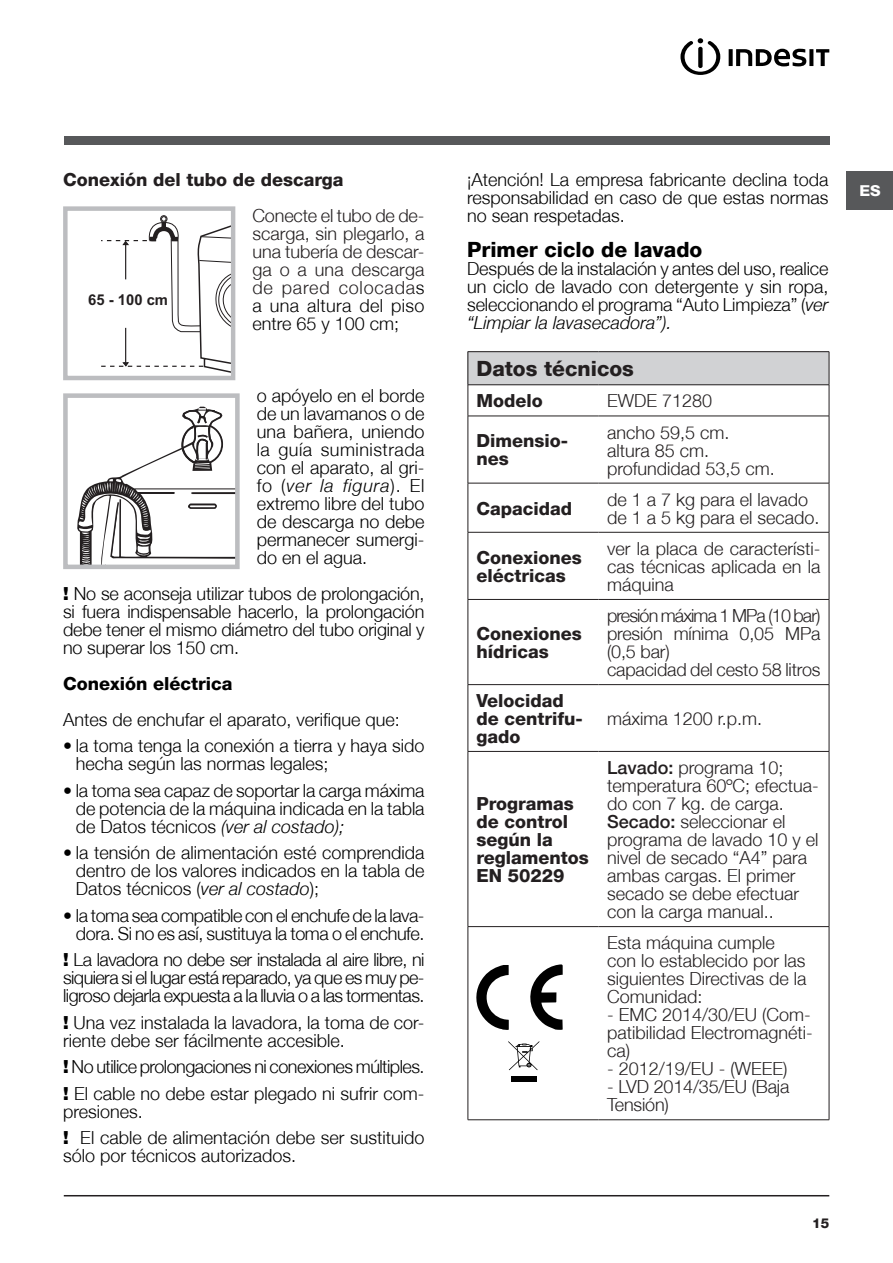
<style>
.page{position:relative;width:893px;height:1263px;background:#fff}
.page>*{position:absolute;margin:0;border:0;box-sizing:border-box;transform-origin:0 0}
.titoletto{font:800 21px "Helvetica Neue";color:#000}
.t1{font:800 21px "Helvetica Neue";color:#231f20}
.Corpo_testo{font:300 18px/18px "Helvetica Neue";color:#000;text-align:justify}
.Corpo_testo-2{font:300 18px/18px "Helvetica Neue";color:#231f20}
.Titolo_3{font:800 18px/18px "Helvetica Neue";color:#231f20}
.Corpo_testo-3{font:300 18px/18px "Helvetica Neue";letter-spacing:-.025em;color:#000;text-align:right}
.Corpo_testo-4{font:300 18px "Helvetica Neue";letter-spacing:-.03em;color:#000}
.Corpo_testo-5{font:300 18px "Helvetica Neue";letter-spacing:-.05em;color:#231f20}
.Titolo_3-2{font:800 18px "Helvetica Neue";color:#000}
.t2{font:700 15px "Arial";color:#231f20}
.t3{font:800 15px "Helvetica Neue";color:#fff;scale:1.05 1}
.t4{font:800 13.5px "Helvetica Neue";color:#231f20}
.s1{color:#000}
.s2{font-style:italic}
.s3{font-weight:900}
.s4{font-weight:500}
</style>
<div class="page">
<hr style="left:64px;top:1195px;width:765px;height:1px;background:#231f20">
<div style="left:846px;top:172px;width:47px;height:38px;background:#57585a"></div>
<div style="left:64px;top:136px;width:765px;height:9px;background:#57585a"></div>
<svg style="left:680px;top:38px;width:40px;height:37px"></svg>
<svg style="left:729px;top:49px;width:4px;height:17px"></svg>
<svg style="left:736px;top:49px;width:70px;height:17px"></svg>
<svg style="left:809px;top:49px;width:4px;height:17px"></svg>
<svg style="left:816px;top:49px;width:13px;height:17px"></svg>
<div style="left:468px;top:352px;width:361px;height:33px;background:#d1d2d4"></div>
<hr style="left:468px;top:352px;width:1px;height:33px;background:#231f20">
<hr style="left:829px;top:352px;width:1px;height:33px;background:#231f20">
<hr style="left:468px;top:385px;width:1px;height:31px;background:#231f20">
<hr style="left:829px;top:385px;width:1px;height:31px;background:#231f20">
<hr style="left:468px;top:416px;width:1px;height:67px;background:#231f20">
<hr style="left:829px;top:416px;width:1px;height:67px;background:#231f20">
<hr style="left:468px;top:483px;width:1px;height:49px;background:#231f20">
<hr style="left:829px;top:483px;width:1px;height:49px;background:#231f20">
<hr style="left:468px;top:532px;width:1px;height:67px;background:#231f20">
<hr style="left:829px;top:532px;width:1px;height:67px;background:#231f20">
<hr style="left:468px;top:600px;width:1px;height:84px;background:#231f20">
<hr style="left:829px;top:600px;width:1px;height:84px;background:#231f20">
<hr style="left:468px;top:685px;width:1px;height:66px;background:#231f20">
<hr style="left:829px;top:685px;width:1px;height:66px;background:#231f20">
<hr style="left:468px;top:751px;width:1px;height:175px;background:#231f20">
<hr style="left:829px;top:751px;width:1px;height:175px;background:#231f20">
<hr style="left:468px;top:927px;width:1px;height:192px;background:#231f20">
<hr style="left:468px;top:351px;width:131px;height:1px;background:#231f20">
<hr style="left:599px;top:351px;width:230px;height:1px;background:#231f20">
<hr style="left:468px;top:384px;width:131px;height:1px;background:#231f20">
<hr style="left:599px;top:384px;width:230px;height:1px;background:#231f20">
<hr style="left:468px;top:416px;width:131px;height:1px;background:#231f20">
<hr style="left:599px;top:416px;width:230px;height:1px;background:#231f20">
<hr style="left:468px;top:483px;width:131px;height:1px;background:#231f20">
<hr style="left:599px;top:483px;width:230px;height:1px;background:#231f20">
<hr style="left:468px;top:532px;width:131px;height:1px;background:#231f20">
<hr style="left:599px;top:532px;width:230px;height:1px;background:#231f20">
<hr style="left:468px;top:599px;width:131px;height:1px;background:#231f20">
<hr style="left:599px;top:599px;width:230px;height:1px;background:#231f20">
<hr style="left:468px;top:684px;width:131px;height:1px;background:#231f20">
<hr style="left:599px;top:684px;width:230px;height:1px;background:#231f20">
<hr style="left:468px;top:751px;width:131px;height:1px;background:#231f20">
<hr style="left:599px;top:751px;width:230px;height:1px;background:#231f20">
<hr style="left:468px;top:926px;width:131px;height:1px;background:#231f20">
<hr style="left:599px;top:926px;width:230px;height:1px;background:#231f20">
<hr style="left:468px;top:1119px;width:131px;height:1px;background:#231f20">
<hr style="left:599px;top:1119px;width:230px;height:1px;background:#231f20">
<hr style="left:829px;top:927px;width:1px;height:192px;background:#231f20">
<svg style="left:530px;top:964px;width:33px;height:66px"></svg>
<svg style="left:476px;top:965px;width:33px;height:65px"></svg>
<div style="left:511px;top:1076px;width:26px;height:6px;background:#000"></div>
<svg style="left:508px;top:1041px;width:31px;height:29px"></svg>
<div style="left:160px;top:215px;width:7px;height:8px;border:1px solid #231f20;border-radius:50%"></div>
<svg style="left:101px;top:216px;width:129px;height:157px"></svg>
<div style="left:63px;top:206px;width:172px;height:174px;border:4px solid #bcbdc0"></div>
<div style="left:63px;top:393px;width:177px;height:176px;border:5px solid #bcbdc0"></div>
<svg style="left:75px;top:407px;width:163px;height:160px"></svg>
<p class="Titolo_3" style="left:63px;top:170px;width:282px">Conexión del tubo de descarga</p>
<p class="Corpo_testo-2" style="left:252px;top:206px;width:174px;text-align:justify">Conecte el tubo de de&shy;scarga, sin plegarlo, a una tubería de descar&shy;ga o a una descarga de pared colocada<span class="s1">s a una altura del piso entre 65 y 100 cm;</span></p>
<p class="t2" style="left:88px;top:290px;width:81px">65 - 100 cm</p>
<p class="Corpo_testo" style="left:257px;top:386px;width:169px">o apóyelo en el borde de un lavamanos o de una bañera, uniendo la guía suministrada con el aparato, al gri&shy;fo (<span class="s2">ver la figura</span>). El extremo libre del tubo de descarga no debe permanecer sumergi&shy;do en el agua.</p>
<p class="Corpo_testo" style="left:63px;top:584px;width:363px"><span class="s3">!</span> No se aconseja utilizar tubos de prolongación, si fuera indispensable hacerlo, la prolongación debe tener el mismo diámetro del tubo original y no superar los 150 cm.</p>
<p class="Titolo_3-2" style="left:63px;top:673px;width:171px">Conexión eléctrica</p>
<p class="Corpo_testo" style="left:63px;top:710px;width:338px">Antes de enchufar el aparato, verifique que:</p>
<p class="Corpo_testo" style="left:76px;top:736px;width:350px;text-indent:-13px">• la toma tenga la conexión a tierra y haya sido hecha según las normas legales;</p>
<p class="Corpo_testo" style="left:76px;top:781px;width:350px;text-indent:-13px">• la toma sea capaz de soportar la carga máxima de potencia de la máquina indicada en la tabla de Datos técnicos <span class="s2">(ver al costado);</span></p>
<p class="Corpo_testo" style="left:76px;top:843px;width:350px;text-indent:-13px">• la tensión de alimentación esté comprendida dentro de los valores indicados en la tabla de Datos técnicos (<span class="s2">ver al costado</span>);</p>
<p class="Corpo_testo-3" style="left:63px;top:906px;width:363px">• la toma sea compatible con el enchufe de la lava&shy;dora. Si no es así, sustituya la toma o el enchufe.</p>
<p class="Corpo_testo" style="left:63px;top:950px;width:363px"><span class="s3">!</span> La lavadora no debe ser instalada al aire libre, ni siquiera si el lugar está reparado, ya que es muy pe&shy;ligroso dejarla expuesta a la lluvia o a las tormentas.</p>
<p class="Corpo_testo" style="left:63px;top:1013px;width:363px"><span class="s3">!</span> Una vez instalada la lavadora, la toma de cor&shy;riente debe ser fácilmente accesible.</p>
<p class="Corpo_testo-4" style="left:63px;top:1056px;width:363px"><span class="s3">!</span> No utilice prolongaciones ni conexiones múltiples.</p>
<p class="Corpo_testo" style="left:63px;top:1084px;width:363px"><span class="s3">!</span> El cable no debe estar plegado ni sufrir com&shy;presiones.</p>
<p class="Corpo_testo" style="left:63px;top:1128px;width:363px"><span class="s3">!</span> El cable de alimentación debe ser sustituido sólo por técnicos autorizados.</p>
<p class="Corpo_testo" style="left:467px;top:170px;width:363px">¡Atención! La empresa fabricante declina toda responsabilidad en caso de que estas normas no sean respetadas.</p>
<p class="titoletto" style="left:467px;top:237px;width:237px">Primer ciclo de lavado</p>
<p class="Corpo_testo" style="left:467px;top:259px;width:363px">Después de la instalación y antes del uso, realice un ciclo de lavado con detergente y sin ropa, seleccionando el programa “Auto Limpieza” (<span class="s2">ver “Limpiar la lavasecadora”).</span></p>
<p class="t1" style="left:476px;top:356px;width:159px">Datos técnicos</p>
<p class="Titolo_3" style="left:476px;top:392px;width:68px">Modelo</p>
<p class="Corpo_testo-2" style="left:607px;top:392px;width:107px">EWDE 71280</p>
<p class="Titolo_3" style="left:476px;top:432px;width:93px">Dimensio&shy;nes</p>
<p class="Corpo_testo-2" style="left:607px;top:423px;width:124px">ancho 59,5 cm.</p>
<p class="Corpo_testo-2" style="left:607px;top:441px;width:104px">altura 85 cm.</p>
<p class="Corpo_testo-2" style="left:607px;top:459px;width:169px">profundidad 53,5 cm.</p>
<p class="Titolo_3" style="left:476px;top:499px;width:97px">Capacidad</p>
<p class="Corpo_testo-2" style="left:607px;top:490px;width:203px">de 1 a 7 kg para el lavado</p>
<p class="Corpo_testo-2" style="left:607px;top:508px;width:214px">de 1 a 5 kg para el secado.</p>
<p class="Titolo_3" style="left:476px;top:548px;width:107px">Conexiones eléctricas</p>
<p class="Corpo_testo-2" style="left:607px;top:539px;width:215px;text-align:justify">ver la placa de característi&shy;cas técnicas aplicada en la máquina</p>
<p class="Titolo_3" style="left:476px;top:624px;width:107px">Conexiones hídricas</p>
<p class="Corpo_testo-5" style="left:607px;top:605px;width:215px">presión máxima 1 MPa (10 bar)</p>
<p class="Corpo_testo-2" style="left:607px;top:624px;width:215px">presión mínima 0,05 MPa (0,5 bar)</p>
<p class="Corpo_testo-2" style="left:607px;top:660px;width:215px">capacidad del cesto 58 litros</p>
<p class="Titolo_3" style="left:476px;top:691px;width:108px">Velocidad de centrifu&shy;gado</p>
<p class="Titolo_3" style="left:476px;top:794px;width:114px">Programas de control según la reglamentos<br>EN 50229</p>
<p class="Corpo_testo-2" style="left:607px;top:709px;width:157px">máxima 1200 r.p.m.</p>
<p class="Corpo_testo-2" style="left:607px;top:758px;width:213px"><span class="s4">Lavado:</span> programa 10; temperatura 60ºC; efectua&shy;do con 7 kg. de carga.<br><span class="s4">Secado:</span> seleccionar el programa de lavado 10 y el nivel de secado “A4” para ambas cargas. El primer secado se debe efectuar con la carga manual..</p>
<p class="Corpo_testo-2" style="left:607px;top:933px;width:201px">Esta máquina cumple con lo establecido por las siguientes Directivas de la<br>Comunidad:</p>
<p class="Corpo_testo-2" style="left:607px;top:1005px;width:207px;text-align:justify">- EMC 2014/30/EU (Com&shy;patibilidad Electromagnéti&shy;ca)</p>
<p class="Corpo_testo-2" style="left:607px;top:1059px;width:182px">- 2012/19/EU - (WEEE)</p>
<p class="Corpo_testo-2" style="left:607px;top:1077px;width:184px">- LVD 2014/35/EU (Baja<br>Tensión)</p>
<p class="t3" style="left:859px;top:182px;width:22px">ES</p>
<p class="t4" style="left:812px;top:1215px;width:19px">15</p>
</div>
